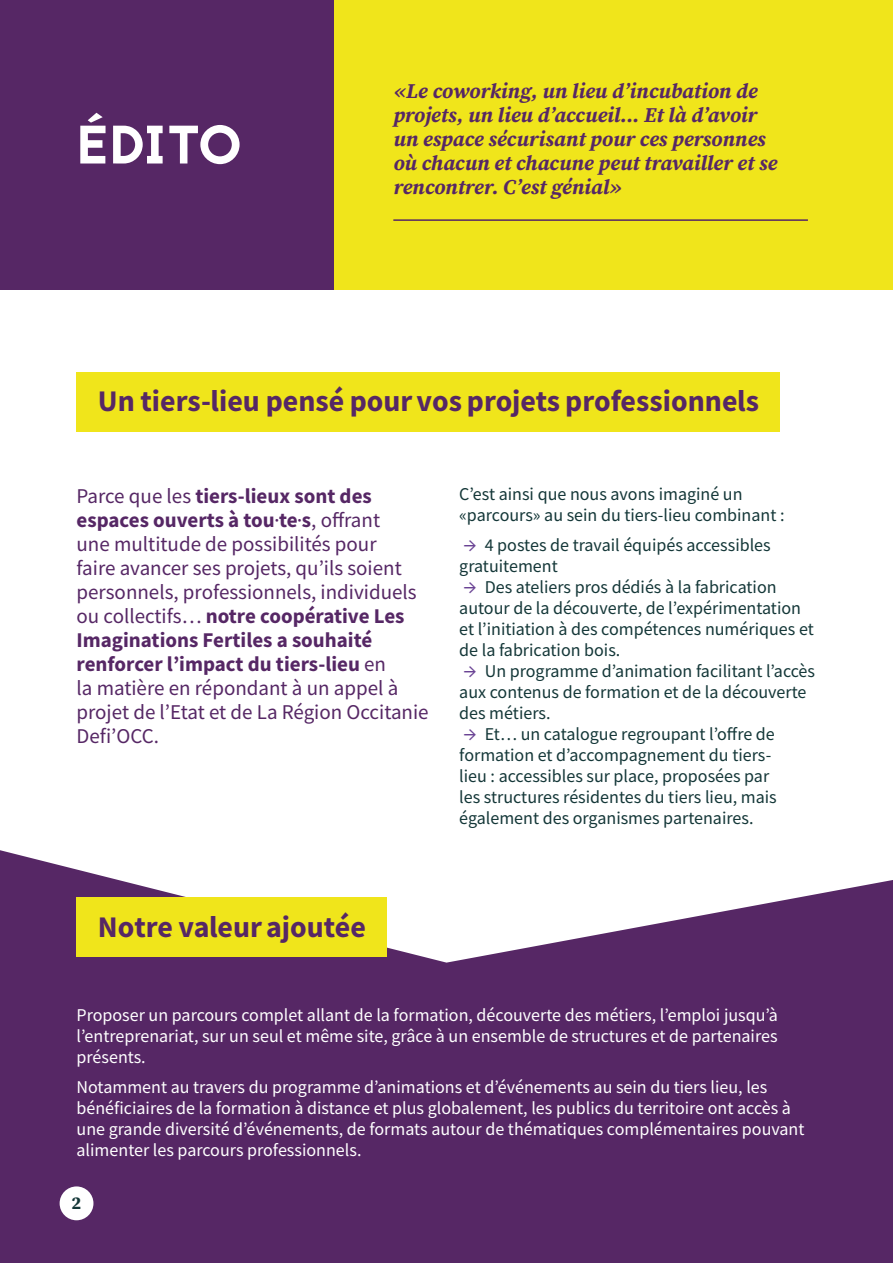
<style>
.page{position:relative;width:893px;height:1263px;background:#fff}
.page>*{position:absolute;margin:0;border:0;box-sizing:border-box;transform-origin:0 0}
.t1{font:54px "Jaapokki";letter-spacing:-.02em;color:#fff}
.t2{font:30px "Source Sans Variable";color:#562765}
.t3{font:21px/24px "Source Sans Pro";color:#562765}
.t4{font:italic 700 21px/24px "Source Serif Pro";color:#562765}
.t5{font:18px/21px "Source Sans Pro";color:#143738}
.t6{font:18px/21px "Source Sans Pro";color:#fff;text-align:justify}
.t7{font:700 18px "Source Serif Pro";color:#143738}
.s1{font-weight:700}
.s2{font-size:21px;color:#6a4394}
</style>
<div class="page">
<div style="left:333px;top:0;width:560px;height:289px;background:#f0e51b"></div>
<div style="left:0;top:0;width:333px;height:289px;background:#562765"></div>
<svg style="left:0;top:850px;width:893px;height:413px;background:#6f477b"></svg>
<hr style="left:393px;top:219px;width:415px;height:2px;background:#562765">
<div style="left:77px;top:372px;width:703px;height:59px;background:#f0e51b"></div>
<div style="left:77px;top:897px;width:310px;height:60px;background:#f0e51b"></div>
<div style="left:60px;top:1186px;width:33px;height:34px;background:#fff;border-radius:50%"></div>
<h1 class="t1" style="left:77px;top:107px;width:167px">ÉDITO</h1>
<p class="t4" style="left:393px;top:79px;width:386px">«Le coworking, un lieu d’incubation de projets, un lieu d’accueil... Et là d’avoir un espace sécurisant pour ces personnes où chacun et chacune peut travailler et se rencontrer. C’est génial»</p>
<h2 class="t2" style="left:98px;top:383px;width:663px">Un tiers-lieu pensé pour vos projets professionnels</h2>
<p class="t3" style="left:77px;top:484px;width:354px">Parce que les <span class="s1">tiers-lieux sont des espaces ouverts à tou.te.s</span>, offrant<br>une multitude de possibilités pour<br>faire avancer ses projets, qu’ils soient personnels, professionnels, individuels ou collectifs… <span class="s1">notre coopérative Les Imaginations Fertiles a souhaité renforcer l’impact du tiers-lieu</span> en<br>la matière en répondant à un appel à projet de l’Etat et de La Région Occitanie Defi’OCC.</p>
<p class="t5" style="left:459px;top:484px;width:327px">C’est ainsi que nous avons imaginé un «parcours» au sein du tiers-lieu combinant :</p>
<p class="t5" style="left:459px;top:534px;width:313px"><span class="s2">→</span> 4 postes de travail équipés accessibles gratuitement</p>
<p class="t5" style="left:459px;top:576px;width:356px"><span class="s2">→</span> Des ateliers pros dédiés à la fabrication autour de la découverte, de l’expérimentation et l’initiation à des compétences numériques et de la fabrication bois.</p>
<p class="t5" style="left:459px;top:660px;width:357px"><span class="s2">→</span> Un programme d’animation facilitant l’accès aux contenus de formation et de la découverte des métiers.</p>
<p class="t5" style="left:459px;top:723px;width:319px"><span class="s2">→</span> Et… un catalogue regroupant l’offre de formation et d’accompagnement du tiers&shy;lieu : accessibles sur place, proposées par les structures résidentes du tiers lieu, mais également des organismes partenaires.</p>
<h2 class="t2" style="left:98px;top:909px;width:270px">Notre valeur ajoutée</h2>
<p class="t6" style="left:77px;top:1005px;width:703px">Proposer un parcours complet allant de la formation, découverte des métiers, l’emploi jusqu’à l’entreprenariat, sur un seul et même site, grâce à un ensemble de structures et de partenaires présents.</p>
<p class="t6" style="left:77px;top:1076px;width:729px;text-align:left">Notamment au travers du programme d’animations et d’événements au sein du tiers lieu, les bénéficiaires de la formation à distance et plus globalement, les publics du territoire ont accès à une grande diversité d’événements, de formats autour de thématiques complémentaires pouvant alimenter les parcours professionnels.</p>
<p class="t7" style="left:72px;top:1191px;width:11px">2</p>
</div>
